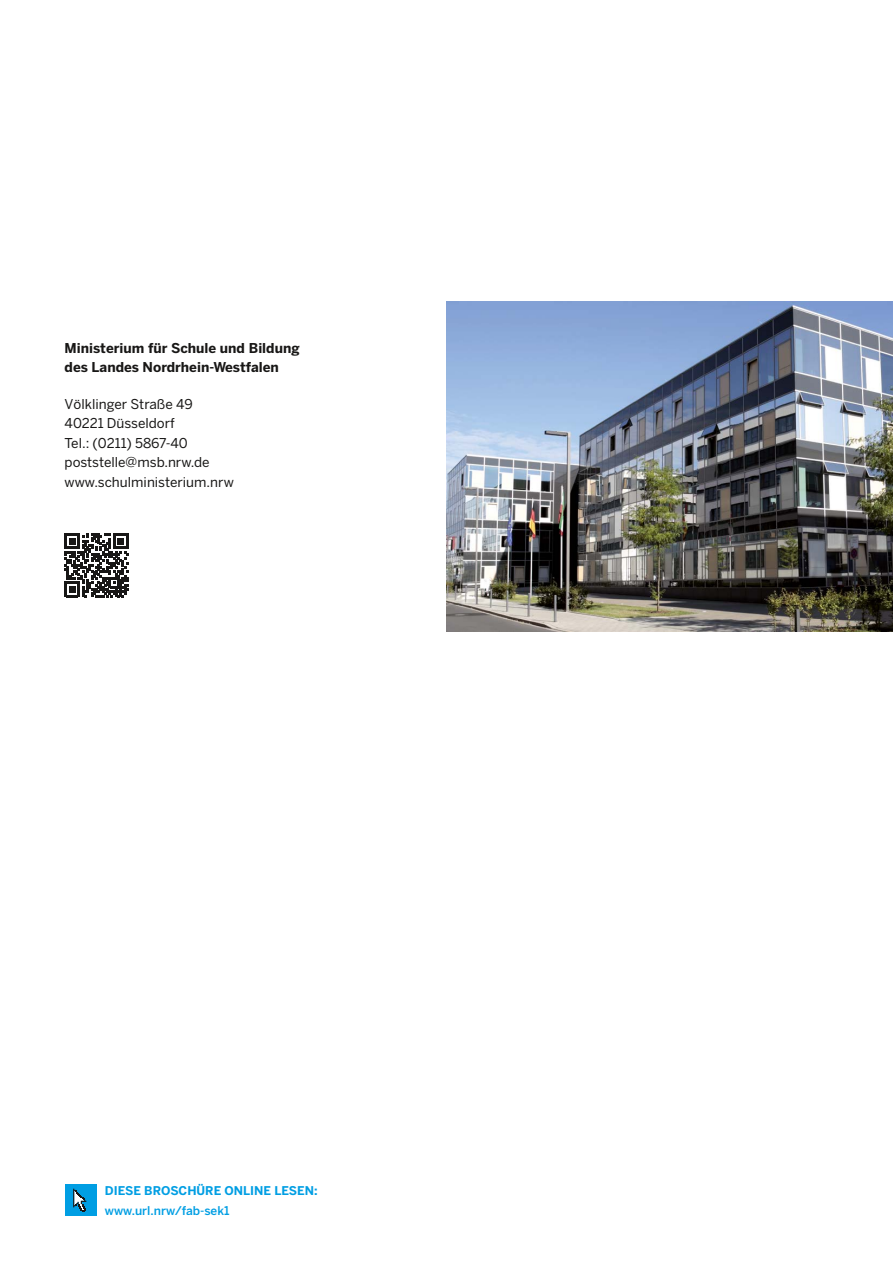
<style>
.page{position:relative;width:893px;height:1263px;background:#fff}
.page>*{position:absolute;margin:0;border:0;box-sizing:border-box;transform-origin:0 0}
.t1{font:13.5px "Benton Sans";color:#181716}
.t2{font:700 13.5px/19.5px "Benton Sans";color:#181716}
.t3{font:700 12px "Benton Sans";color:#009ee3}
.t4{font:500 12px "Benton Sans";color:#009ee3}
</style>
<div class="page">
<svg style="left:65px;top:533px;width:63px;height:64px"></svg>
<img style="left:446px;top:302px;width:447px;height:330px">
<div style="left:65px;top:1184px;width:32px;height:32px;background:#009ee3"></div>
<svg style="left:73px;top:1189px;width:13px;height:23px"></svg>
<p class="t2" style="left:65px;top:338px;width:237px">Ministerium für Schule und Bildung des Landes Nordrhein-Westfalen</p>
<p class="t1" style="left:65px;top:396px;width:130px">Völklinger Straße 49</p>
<p class="t1" style="left:65px;top:416px;width:112px">40221 Düsseldorf</p>
<p class="t1" style="left:65px;top:435px;width:125px">Tel.: (0211) 5867-40</p>
<p class="t1" style="left:65px;top:455px;width:147px">poststelle@msb.nrw.de</p>
<p class="t1" style="left:65px;top:474px;width:171px">www.schulministerium.nrw</p>
<p class="t3" style="left:105px;top:1183px;width:214px">DIESE BROSCHÜRE ONLINE LESEN:</p>
<p class="t4" style="left:105px;top:1203px;width:126px">www.url.nrw/fab-sek1</p>
</div>
